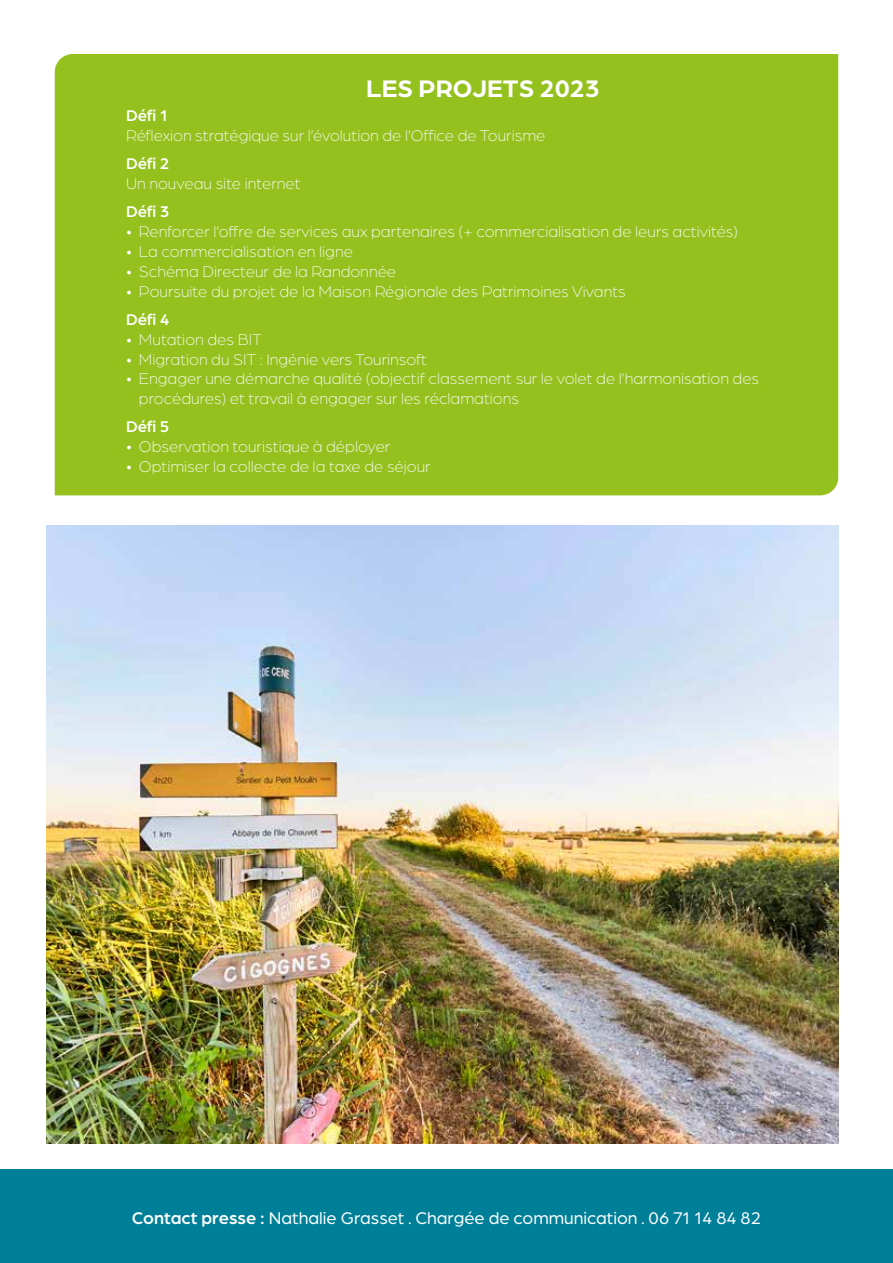
<style>
.page{position:relative;width:893px;height:1263px;background:#fff}
.page>*{position:absolute;margin:0;border:0;box-sizing:border-box;transform-origin:0 0}
.t1{font:700 25.5px "Arboria";color:#fff}
.t2{font:18px "Arboria";color:#fff}
.t3{font:300 16.5px/19.8px "Arboria";color:#fff}
.t4{font:500 16.5px "Arboria";color:#fff}
.s1{font-weight:500}
</style>
<div class="page">
<div style="left:55px;top:54px;width:783px;height:441px;background:#95c11f"></div>
<div style="left:0;top:1169px;width:893px;height:94px;background:#007f99"></div>
<img style="left:47px;top:525px;width:791px;height:619px">
<h1 class="t1" style="left:366px;top:71px;width:235px">LES PROJETS 2023</h1>
<p class="t4" style="left:126px;top:105px;width:43px">Défi 1</p>
<p class="t3" style="left:126px;top:125px;width:421px">Réflexion stratégique sur l’évolution de l’Office de Tourisme</p>
<p class="t4" style="left:126px;top:153px;width:45px">Défi 2</p>
<p class="t3" style="left:126px;top:173px;width:176px">Un nouveau site internet</p>
<p class="t4" style="left:126px;top:201px;width:45px">Défi 3</p>
<p class="t3" style="left:126px;top:221px;width:613px">• Renforcer l’offre de services aux partenaires (+ commercialisation de leurs activités)</p>
<p class="t3" style="left:126px;top:241px;width:228px">• La commercialisation en ligne</p>
<p class="t3" style="left:126px;top:261px;width:272px">• Schéma Directeur de la Randonnée</p>
<p class="t3" style="left:126px;top:281px;width:501px">• Poursuite du projet de la Maison Régionale des Patrimoines Vivants</p>
<p class="t4" style="left:126px;top:308px;width:45px">Défi 4</p>
<p class="t3" style="left:126px;top:329px;width:137px">• Mutation des BIT</p>
<p class="t3" style="left:126px;top:349px;width:303px">• Migration du SIT : Ingénie vers Tourinsoft</p>
<p class="t3" style="left:139px;top:368px;width:622px;text-indent:-13px">• Engager une démarche qualité (objectif classement sur le volet de l’harmonisation des procédures) et travail à engager sur les réclamations</p>
<p class="t4" style="left:126px;top:416px;width:45px">Défi 5</p>
<p class="t3" style="left:126px;top:436px;width:266px">• Observation touristique à déployer</p>
<p class="t3" style="left:126px;top:456px;width:306px">• Optimiser la collecte de la taxe de séjour</p>
<p class="t2" style="left:132px;top:1206px;width:631px"><span class="s1">Contact presse :</span> Nathalie Grasset . Chargée de communication . 06 71 14 84 82</p>
</div>
